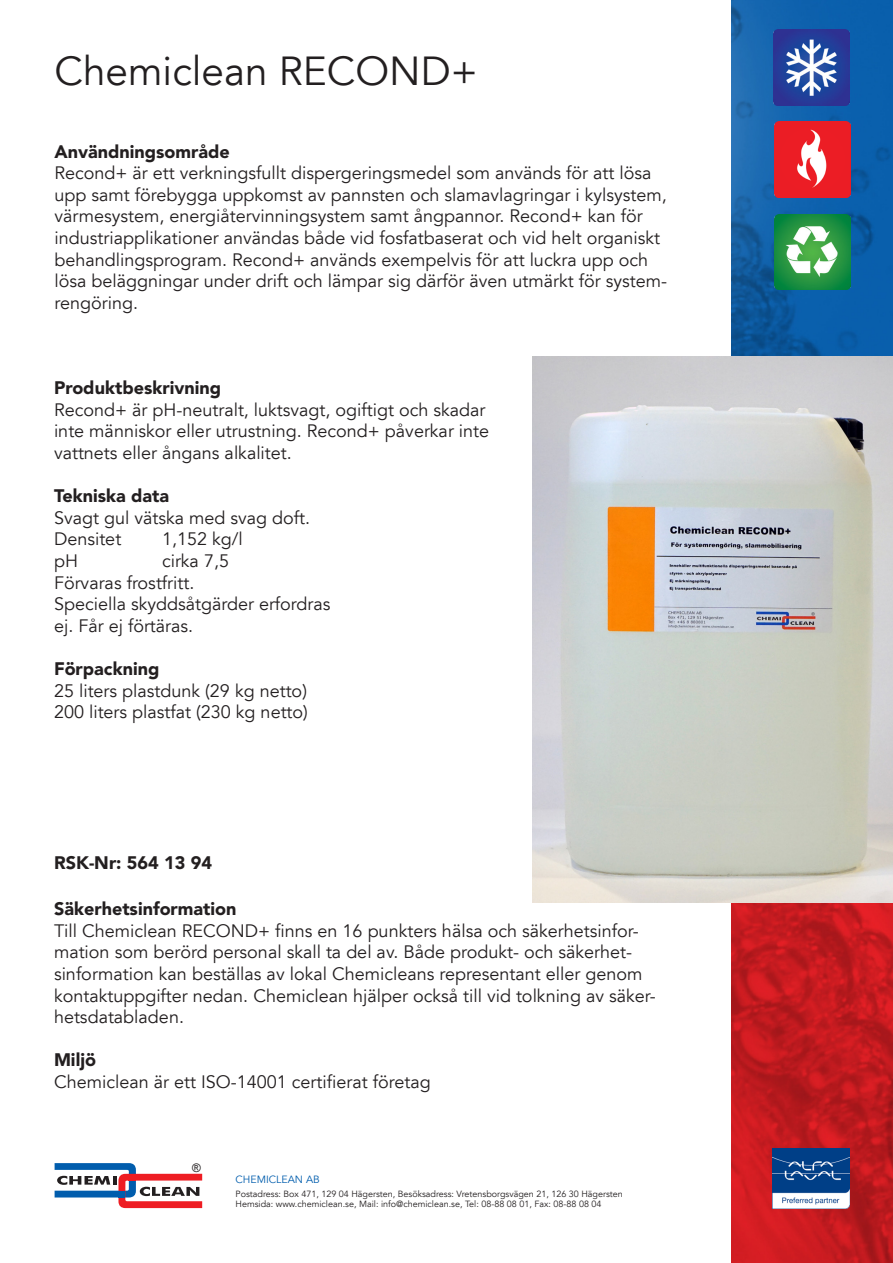
<style>
.page{position:relative;width:893px;height:1263px;background:#fff}
.page>*{position:absolute;margin:0;border:0;box-sizing:border-box;transform-origin:0 0}
.t1{font:40.5px "Avenir LT";color:#231f20}
.t2{font:18px/21.6px "Avenir LT";color:#231f20}
.t3{font:900 18px "Avenir LT Std";color:#231f20}
.t4{font:11.7px "Arial";color:#231f20}
.t5{font:10.5px "Avenir LT";color:#015dad}
.t6{font:9px/10.8px "Avenir LT";color:#231f20}
</style>
<div class="page">
<img style="left:732px;top:0;width:161px;height:1263px">
<img style="left:532px;top:357px;width:361px;height:545px">
<img style="left:773px;top:1148px;width:77px;height:61px">
<svg style="left:55px;top:1163px;width:147px;height:45px"></svg>
<img style="left:773px;top:30px;width:76px;height:75px">
<img style="left:774px;top:122px;width:76px;height:75px">
<img style="left:774px;top:214px;width:76px;height:76px">
<p class="t1" style="left:55px;top:48px;width:425px">Chemiclean RECOND+</p>
<p class="t3" style="left:55px;top:140px;width:177px">Användningsområde</p>
<p class="t2" style="left:55px;top:163px;width:614px">Recond+ är ett verkningsfullt dispergeringsmedel som används för att lösa upp samt förebygga uppkomst av pannsten och slamavlagringar i kylsystem, värmesystem, energiåtervinningsystem samt ångpannor. Recond+ kan för industriapplikationer användas både vid fosfatbaserat och vid helt organiskt behandlingsprogram. Recond+ används exempelvis för att luckra upp och lösa beläggningar under drift och lämpar sig därför även utmärkt för system&shy;rengöring.</p>
<p class="t3" style="left:54px;top:377px;width:169px">Produktbeskrivning</p>
<p class="t2" style="left:54px;top:399px;width:437px">Recond+ är pH-neutralt, luktsvagt, ogiftigt och skadar inte människor eller utrustning. Recond+ påverkar inte vattnets eller ångans alkalitet.</p>
<p class="t3" style="left:54px;top:485px;width:117px">Tekniska data</p>
<p class="t2" style="left:54px;top:507px;width:258px">Svagt gul vätska med svag doft.</p>
<p class="t2" style="left:54px;top:529px;width:69px">Densitet</p>
<p class="t2" style="left:162px;top:529px;width:82px">1,152 kg/l</p>
<p class="t2" style="left:54px;top:550px;width:25px">pH</p>
<p class="t2" style="left:162px;top:550px;width:69px">cirka 7,5</p>
<p class="t2" style="left:54px;top:572px;width:142px">Förvaras frostfritt.</p>
<p class="t2" style="left:54px;top:594px;width:278px">Speciella skyddsåtgärder erfordras</p>
<p class="t2" style="left:54px;top:615px;width:141px">ej. Får ej förtäras.</p>
<p class="t3" style="left:54px;top:658px;width:107px">Förpackning</p>
<p class="t2" style="left:54px;top:680px;width:254px">25 liters plastdunk (29 kg netto)</p>
<p class="t2" style="left:54px;top:702px;width:255px">200 liters plastfat (230 kg netto)</p>
<p class="t3" style="left:54px;top:852px;width:160px">RSK-Nr: 564 13 94</p>
<p class="t3" style="left:54px;top:898px;width:184px">Säkerhetsinformation</p>
<p class="t2" style="left:54px;top:920px;width:603px">Till Chemiclean RECOND+ finns en 16 punkters hälsa och säkerhetsinfor&shy;mation som berörd personal skall ta del av. Både produkt- och säkerhet&shy;sinformation kan beställas av lokal Chemicleans representant eller genom kontaktuppgifter nedan. Chemiclean hjälper också till vid tolkning av säker&shy;hetsdatabladen.</p>
<p class="t3" style="left:54px;top:1049px;width:44px">Miljö</p>
<p class="t2" style="left:54px;top:1071px;width:378px">Chemiclean är ett ISO-14001 certifierat företag</p>
<p class="t4" style="left:192px;top:1160px;width:10px">®</p>
<p class="t5" style="left:236px;top:1173px;width:86px">CHEMICLEAN AB</p>
<p class="t6" style="left:236px;top:1188px;width:389px">Postadress: Box 471, 129 04 Hägersten, Besöksadress: Vretensborgsvägen 21, 126 30 Hägersten<br>Hemsida: www.chemiclean.se, Mail: info@chemiclean.se, Tel: 08-88 08 01, Fax: 08-88 08 04</p>
</div>
